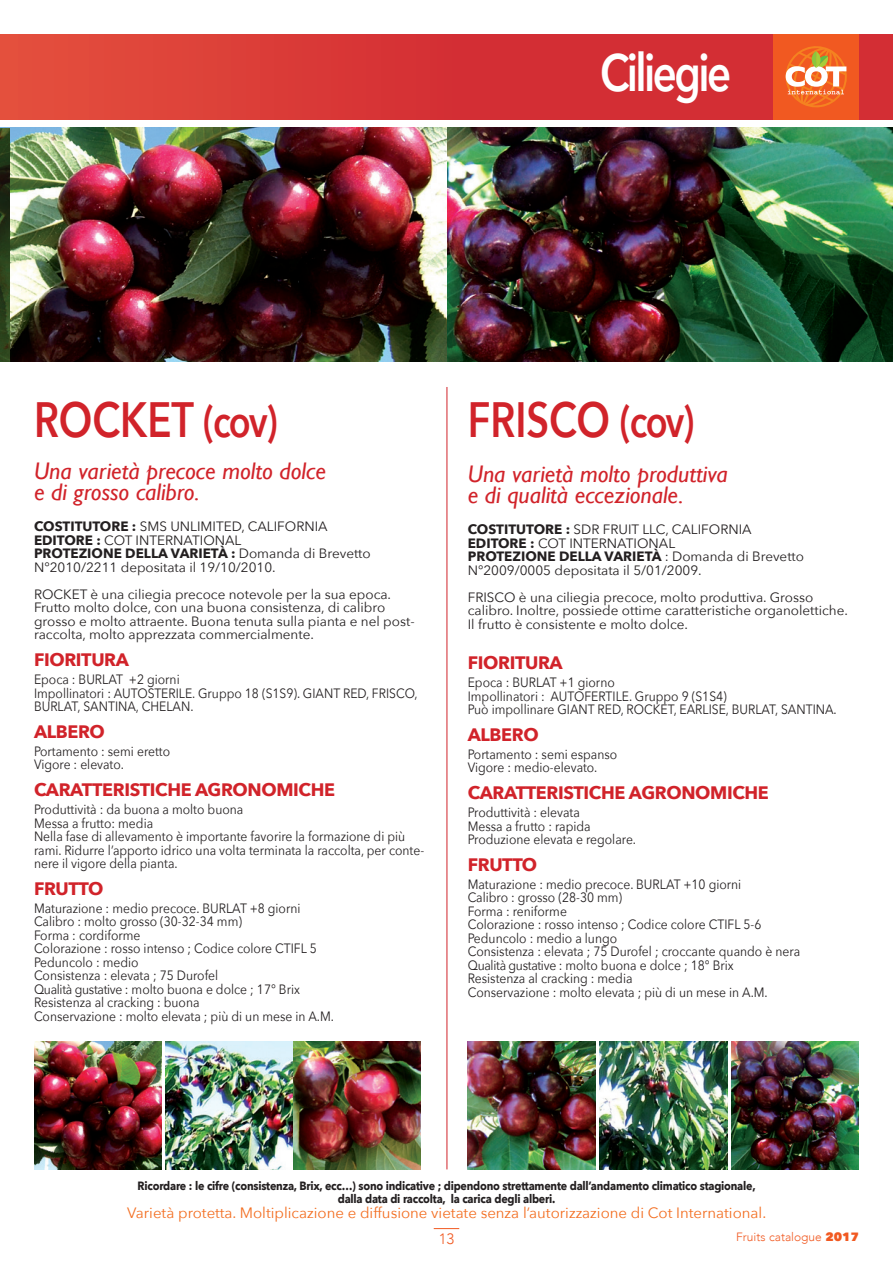
<style>
.page{position:relative;width:893px;height:1263px;background:#fff}
.page>*{position:absolute;margin:0;border:0;box-sizing:border-box;transform-origin:0 0}
.Normal_e{font:600 52.5px "Avenir Next";letter-spacing:-.06em;color:#fff;scale:.8 1}
.t1{font:600 49.5px "Avenir Next";color:#d1232a;scale:.8 1}
.t2{font:italic 24px "Gill Sans";color:#d1232a}
.t3{font:700 18px "Avenir Next";letter-spacing:-.02em;color:#d1232a}
.t4{font:15px "Avenir Next";color:#f36e21}
.t5{font:300 15px "Avenir";color:#f15921}
.t6{font:13.5px/13.5px "Avenir Next";color:#231f20;scale:.9 1}
.t7{font:13.5px/13.5px "Avenir Next";color:#231f20}
.Normal_e-2{font:700 12px "Avenir Next";letter-spacing:-.02em;color:#231f20;scale:.9 1}
.Normal_e-3{font:300 12px "Avenir";color:#f15921}
.s1{font-size:45px}
.s2{font-weight:700}
.s3{font-family:"Avenir Next";font-weight:800}
</style>
<div class="page">
<svg style="left:434px;top:1228px;width:25px;height:1px"></svg>
<svg style="left:0;top:34px;width:893px;height:85px;background:#d83736"></svg>
<div style="left:774px;top:34px;width:85px;height:85px;background:#f15921"></div>
<svg style="left:785px;top:46px;width:62px;height:62px"></svg>
<img style="left:446px;top:128px;width:447px;height:233px">
<img style="left:468px;top:1042px;width:127px;height:127px">
<img style="left:600px;top:1042px;width:127px;height:127px">
<img style="left:731px;top:1042px;width:128px;height:127px">
<img style="left:10px;top:128px;width:436px;height:233px">
<img style="left:34px;top:1042px;width:128px;height:127px">
<img style="left:166px;top:1042px;width:127px;height:127px">
<img style="left:293px;top:1042px;width:128px;height:127px">
<img style="left:0;top:128px;width:10px;height:234px">
<hr style="left:446px;top:387px;width:1px;height:782px;background:#d1232a">
<p class="Normal_e" style="left:600px;top:41px;width:166px">Ciliegie</p>
<p class="t1" style="left:34px;top:389px;width:306px">ROCKET <span class="s1">(cov)</span></p>
<p class="t2" style="left:34px;top:457px;width:293px">Una varietà precoce molto dolce</p>
<p class="t2" style="left:34px;top:478px;width:167px">e di grosso calibro.</p>
<p class="t7" style="left:34px;top:520px;width:295px"><span class="s2">COSTITUTORE :</span> SMS UNLIMITED, CALIFORNIA</p>
<p class="t7" style="left:34px;top:533px;width:209px"><span class="s2">EDITORE :</span> COT INTERNATIONAL</p>
<p class="t7" style="left:34px;top:547px;width:338px"><span class="s2">PROTEZIONE DELLA VARIETÀ :</span> Domanda di Brevetto<br>N°2010/2211 depositata il 19/10/2010.</p>
<p class="t7" style="left:34px;top:587px;width:382px">ROCKET è una ciliegia precoce notevole per la sua epoca.<br>Frutto molto dolce, con una buona consistenza, di calibro grosso e molto attraente. Buona tenuta sulla pianta e nel post&shy;raccolta, molto apprezzata commercialmente.</p>
<p class="t3" style="left:34px;top:649px;width:96px">FIORITURA</p>
<p class="t6" style="left:34px;top:672px;width:163px">Epoca : BURLAT +2 giorni</p>
<p class="t6" style="left:34px;top:686px;width:428px">Impollinatori : AUTOSTERILE. Gruppo 18 (S1S9). GIANT RED, FRISCO,<br>BURLAT, SANTINA, CHELAN.</p>
<p class="t3" style="left:34px;top:721px;width:72px">ALBERO</p>
<p class="t6" style="left:34px;top:744px;width:153px">Portamento : semi eretto</p>
<p class="t6" style="left:34px;top:758px;width:101px">Vigore : elevato.</p>
<p class="t3" style="left:34px;top:779px;width:303px">CARATTERISTICHE AGRONOMICHE</p>
<p class="t6" style="left:34px;top:802px;width:234px">Produttività : da buona a molto buona</p>
<p class="t6" style="left:34px;top:816px;width:134px">Messa a frutto: media</p>
<p class="t6" style="left:34px;top:829px;width:435px">Nella fase di allevamento è importante favorire la formazione di più rami. Ridurre l’apporto idrico una volta terminata la raccolta, per conte&shy;nere il vigore della pianta.</p>
<p class="t3" style="left:34px;top:878px;width:71px">FRUTTO</p>
<p class="t6" style="left:34px;top:901px;width:298px">Maturazione : medio precoce. BURLAT +8 giorni</p>
<p class="t6" style="left:34px;top:915px;width:233px">Calibro : molto grosso (30-32-34 mm)</p>
<p class="t6" style="left:34px;top:928px;width:120px">Forma : cordiforme</p>
<p class="t6" style="left:34px;top:942px;width:316px">Colorazione : rosso intenso ; Codice colore CTIFL 5</p>
<p class="t6" style="left:34px;top:955px;width:118px">Peduncolo : medio</p>
<p class="t6" style="left:34px;top:969px;width:206px">Consistenza : elevata ; 75 Durofel</p>
<p class="t6" style="left:34px;top:982px;width:297px">Qualità gustative : molto buona e dolce ; 17° Brix</p>
<p class="t6" style="left:34px;top:996px;width:185px">Resistenza al cracking : buona</p>
<p class="t6" style="left:34px;top:1009px;width:335px">Conservazione : molto elevata ; più di un mese in A.M.</p>
<p class="t1" style="left:468px;top:389px;width:285px">FRISCO <span class="s1">(cov)</span></p>
<p class="t2" style="left:468px;top:460px;width:261px">Una varietà molto produttiva</p>
<p class="t2" style="left:468px;top:481px;width:217px">e di qualità eccezionale.</p>
<p class="t7" style="left:468px;top:523px;width:285px"><span class="s2">COSTITUTORE :</span> SDR FRUIT LLC, CALIFORNIA</p>
<p class="t7" style="left:468px;top:536px;width:209px"><span class="s2">EDITORE :</span> COT INTERNATIONAL</p>
<p class="t7" style="left:468px;top:550px;width:338px"><span class="s2">PROTEZIONE DELLA VARIETÀ</span> : Domanda di Brevetto<br>N°2009/0005 depositata il 5/01/2009.</p>
<p class="t7" style="left:468px;top:590px;width:382px">FRISCO è una ciliegia precoce, molto produttiva. Grosso calibro. Inoltre, possiede ottime caratteristiche organolettiche.</p>
<p class="t7" style="left:468px;top:617px;width:222px">Il frutto è consistente e molto dolce.</p>
<p class="t3" style="left:468px;top:652px;width:96px">FIORITURA</p>
<p class="t6" style="left:468px;top:675px;width:165px">Epoca : BURLAT +1 giorno</p>
<p class="t6" style="left:468px;top:689px;width:289px">Impollinatori : AUTOFERTILE. Gruppo 9 (S1S4)</p>
<p class="t6" style="left:468px;top:702px;width:412px">Può impollinare GIANT RED, ROCKET, EARLISE, BURLAT, SANTINA.</p>
<p class="t3" style="left:468px;top:724px;width:72px">ALBERO</p>
<p class="t6" style="left:468px;top:747px;width:168px">Portamento : semi espanso</p>
<p class="t6" style="left:468px;top:761px;width:146px">Vigore : medio-elevato.</p>
<p class="t3" style="left:468px;top:782px;width:303px">CARATTERISTICHE AGRONOMICHE</p>
<p class="t6" style="left:468px;top:805px;width:126px">Produttività : elevata</p>
<p class="t6" style="left:468px;top:819px;width:138px">Messa a frutto : rapida</p>
<p class="t6" style="left:468px;top:832px;width:189px">Produzione elevata e regolare.</p>
<p class="t3" style="left:468px;top:854px;width:71px">FRUTTO</p>
<p class="t6" style="left:468px;top:877px;width:305px">Maturazione : medio precoce. BURLAT +10 giorni</p>
<p class="t6" style="left:468px;top:891px;width:173px">Calibro : grosso (28-30 mm)</p>
<p class="t6" style="left:468px;top:904px;width:112px">Forma : reniforme</p>
<p class="t6" style="left:468px;top:918px;width:328px">Colorazione : rosso intenso ; Codice colore CTIFL 5-6</p>
<p class="t6" style="left:468px;top:931px;width:168px">Peduncolo : medio a lungo</p>
<p class="t6" style="left:468px;top:945px;width:371px">Consistenza : elevata ; 75 Durofel ; croccante quando è nera</p>
<p class="t6" style="left:468px;top:958px;width:297px">Qualità gustative : molto buona e dolce ; 18° Brix</p>
<p class="t6" style="left:468px;top:972px;width:185px">Resistenza al cracking : media</p>
<p class="t6" style="left:468px;top:985px;width:335px">Conservazione : molto elevata ; più di un mese in A.M.</p>
<p class="Normal_e-2" style="left:138px;top:1178px;width:688px">Ricordare : le cifre (consistenza, Brix, ecc…) sono indicative ; dipendono strettamente dall’andamento climatico stagionale,</p>
<p class="Normal_e-2" style="left:338px;top:1192px;width:243px">dalla data di raccolta, la carica degli alberi.</p>
<p class="t4" style="left:127px;top:1204px;width:641px">Varietà protetta. Moltiplicazione e diffusione vietate senza l’autorizzazione di Cot International.</p>
<p class="t5" style="left:439px;top:1230px;width:17px">13</p>
<p class="Normal_e-3" style="left:736px;top:1230px;width:124px">Fruits catalogue <span class="s3">2017</span></p>
</div>
